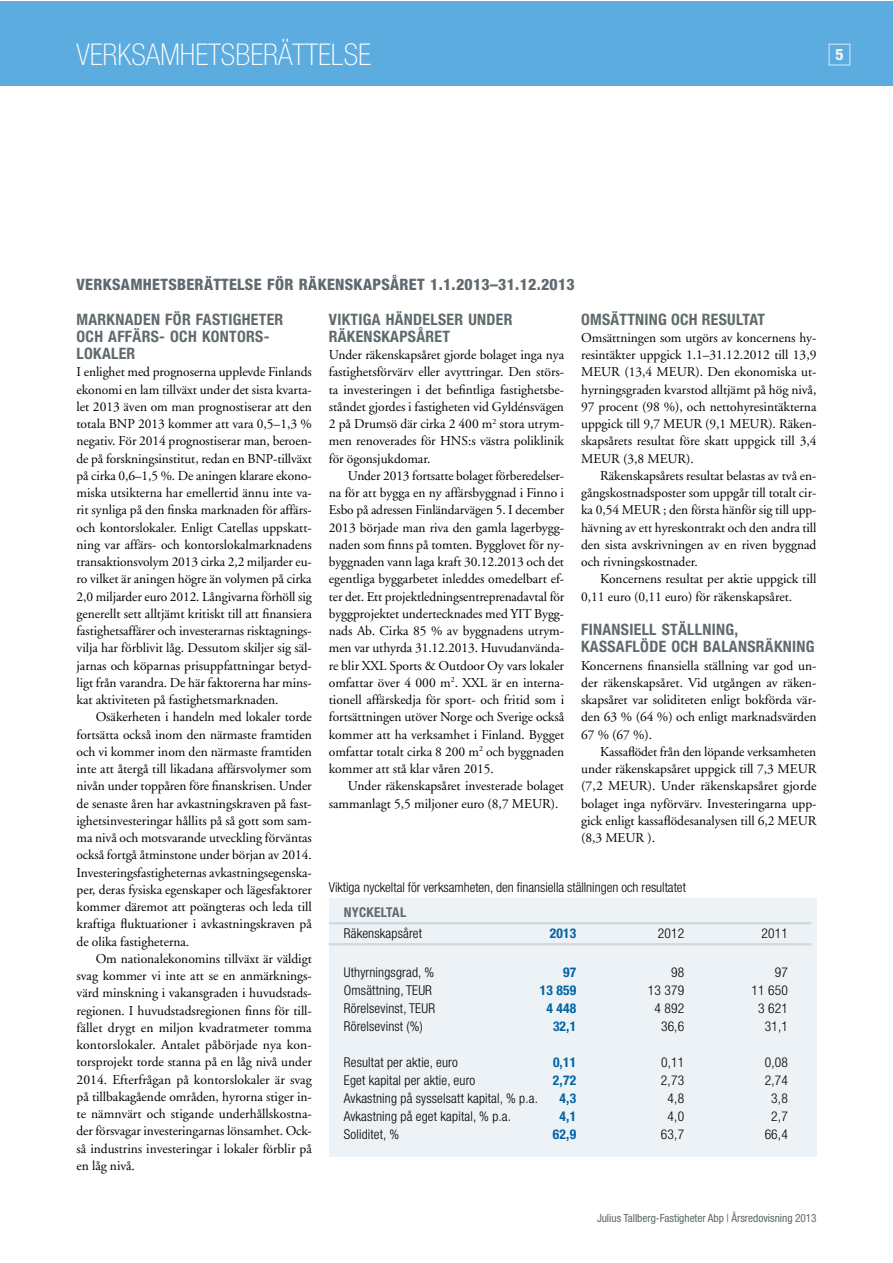
<style>
.page{position:relative;width:893px;height:1263px;background:#fff}
.page>*{position:absolute;margin:0;border:0;box-sizing:border-box;transform-origin:0 0}
.t1{font:100 condensed 30px "Helvetica Neue LT";color:#fff}
.t2{font:700 condensed 15.75px/17.2px "Helvetica Neue LT";letter-spacing:.02em;color:#5f696e}
.t3{font:800 condensed 15.75px "Helvetica Neue LT";letter-spacing:.02em;color:#5f696e}
.t4{font:800 condensed 15.75px "Helvetica Neue LT";color:#ecf2f6}
.t5{font:13.5px/17.2px "Adobe Garamond LT";color:#000;text-align:justify}
.t6{font:300 condensed 13.5px "Helvetica Neue LT";letter-spacing:.015em;color:#000}
.t7{font:700 condensed 13.5px "Helvetica Neue LT";letter-spacing:.015em;color:#0063a3}
.t8{font:700 condensed 13.5px "Helvetica Neue LT";letter-spacing:.02em;color:#5f696e}
.t9{font:condensed 11.25px "Helvetica Neue LT";color:#5f696e}
</style>
<div class="page">
<div style="left:0;top:1px;width:892px;height:84px;background:#5cace0"></div>
<div style="left:829px;top:44px;width:21px;height:21px;border:1px solid #ecf2f6"></div>
<div style="left:329px;top:898px;width:487px;height:258px;background:#ecf2f6"></div>
<hr style="left:329px;top:922px;width:482px;height:2px;background:#d3d7da">
<hr style="left:329px;top:943px;width:482px;height:2px;background:#d3d7da">
<h1 class="t1" style="left:77px;top:38px;width:296px">VERKSAMHETSBERÄTTELSE</h1>
<p class="t4" style="left:835px;top:45px;width:10px">5</p>
<p class="t3" style="left:77px;top:275px;width:500px">VERKSAMHETSBERÄTTELSE FÖR RÄKENSKAPSÅRET 1.1.2013–31.12.2013</p>
<p class="t2" style="left:77px;top:310px;width:208px">MARKNADEN FÖR FASTIGHETER<br>OCH AFFÄRS- OCH KONTORS-<br>LOKALER</p>
<p class="t5" style="left:77px;top:363px;width:237px">I enlighet med prognoserna upplevde Finlands ekonomi en lam tillväxt under det sista kvarta&shy;let 2013 även om man prognostiserar att den totala BNP 2013 kommer att vara 0,5–1,3 % negativ. För 2014 prognostiserar man, beroen&shy;de på forskningsinstitut, redan en BNP-tillväxt på cirka 0,6–1,5 %. De aningen klarare ekono&shy;miska utsikterna har emellertid ännu inte va&shy;rit synliga på den finska marknaden för affärs&shy;och kontorslokaler. Enligt Catellas uppskatt&shy;ning var affärs- och kontorslokalmarknadens transaktionsvolym 2013 cirka 2,2 miljarder eu&shy;ro vilket är aningen högre än volymen på cirka 2,0 miljarder euro 2012. Långivarna förhöll sig generellt sett alltjämt kritiskt till att finansiera fastighetsaffärer och investerarnas risktagnings&shy;vilja har förblivit låg. Dessutom skiljer sig säl&shy;jarnas och köparnas prisuppfattningar betyd&shy;ligt från varandra. De här faktorerna har mins&shy;kat aktiviteten på fastighetsmarknaden.</p>
<p class="t5" style="left:77px;top:708px;width:237px;text-indent:19px">Osäkerheten i handeln med lokaler torde fortsätta också inom den närmaste framtiden och vi kommer inom den närmaste framtiden inte att återgå till likadana affärsvolymer som nivån under toppåren före finanskrisen. Under de senaste åren har avkastningskraven på fast&shy;ighetsinvesteringar hållits på så gott som sam&shy;ma nivå och motsvarande utveckling förväntas också fortgå åtminstone under början av 2014.<br>Investeringsfastigheternas avkastningsegenska&shy;per, deras fysiska egenskaper och lägesfaktorer kommer däremot att poängteras och leda till kraftiga fluktuationer i avkastningskraven på de olika fastigheterna.</p>
<p class="t5" style="left:77px;top:950px;width:237px;text-indent:19px">Om nationalekonomins tillväxt är väldigt svag kommer vi inte att se en anmärknings&shy;värd minskning i vakansgraden i huvudstads&shy;regionen. I huvudstadsregionen finns för till&shy;fället drygt en miljon kvadratmeter tomma kontorslokaler. Antalet påbörjade nya kon&shy;torsprojekt torde stanna på en låg nivå under 2014. Efterfrågan på kontorslokaler är svag på tillbakagående områden, hyrorna stiger in&shy;te nämnvärt och stigande underhållskostna&shy;der försvagar investeringarnas lönsamhet. Ock&shy;så industrins investeringar i lokaler förblir på en låg nivå.</p>
<p class="t2" style="left:329px;top:310px;width:185px">VIKTIGA HÄNDELSER UNDER<br>RÄKENSKAPSÅRET</p>
<p class="t5" style="left:329px;top:346px;width:237px">Under räkenskapsåret gjorde bolaget inga nya fastighetsförvärv eller avyttringar. Den störs&shy;ta investeringen i det befintliga fastighetsbe&shy;ståndet gjordes i fastigheten vid Gyldénsvägen 2 på Drumsö där cirka 2 400 m<sup>2</sup> stora utrym&shy;men renoverades för HNS:s västra poliklinik för ögonsjukdomar.</p>
<p class="t5" style="left:329px;top:467px;width:237px;text-indent:19px">Under 2013 fortsatte bolaget förberedelser&shy;na för att bygga en ny affärsbyggnad i Finno i Esbo på adressen Finländarvägen 5. I december 2013 började man riva den gamla lagerbygg&shy;naden som finns på tomten. Bygglovet för ny&shy;byggnaden vann laga kraft 30.12.2013 och det egentliga byggarbetet inleddes omedelbart ef&shy;ter det. Ett projektledningsentreprenadavtal för byggprojektet undertecknades med YIT Bygg&shy;nads Ab. Cirka 85 % av byggnadens utrym&shy;men var uthyrda 31.12.2013. Huvudanvända&shy;re blir XXL Sports &amp; Outdoor Oy vars lokaler omfattar över 4 000 m<sup>2</sup>. XXL är en interna&shy;tionell affärskedja för sport- och fritid som i fortsättningen utöver Norge och Sverige också kommer att ha verksamhet i Finland. Bygget omfattar totalt cirka 8 200 m<sup>2</sup> och byggnaden kommer att stå klar våren 2015.</p>
<p class="t5" style="left:329px;top:777px;width:237px;text-indent:19px">Under räkenskapsåret investerade bolaget sammanlagt 5,5 miljoner euro (8,7 MEUR).</p>
<p class="t2" style="left:581px;top:310px;width:185px">OMSÄTTNING OCH RESULTAT</p>
<p class="t5" style="left:581px;top:329px;width:237px">Omsättningen som utgörs av koncernens hy&shy;resintäkter uppgick 1.1–31.12.2012 till 13,9<br>MEUR (13,4 MEUR). Den ekonomiska ut&shy;hyrningsgraden kvarstod alltjämt på hög nivå, 97 procent (98 %), och nettohyresintäkterna uppgick till 9,7 MEUR (9,1 MEUR). Räken&shy;skapsårets resultat före skatt uppgick till 3,4<br>MEUR (3,8 MEUR).</p>
<p class="t5" style="left:581px;top:467px;width:237px;text-indent:19px">Räkenskapsårets resultat belastas av två en&shy;gångskostnadsposter som uppgår till totalt cir&shy;ka 0,54 MEUR ; den första hänför sig till upp&shy;hävning av ett hyreskontrakt och den andra till den sista avskrivningen av en riven byggnad och rivningskostnader.</p>
<p class="t5" style="left:581px;top:570px;width:237px;text-indent:19px">Koncernens resultat per aktie uppgick till<br>0,11 euro (0,11 euro) för räkenskapsåret.</p>
<p class="t2" style="left:581px;top:621px;width:235px">FINANSIELL STÄLLNING,<br>KASSAFLÖDE OCH BALANSRÄKNING</p>
<p class="t5" style="left:581px;top:657px;width:237px">Koncernens finansiella ställning var god un&shy;der räkenskapsåret. Vid utgången av räken&shy;skapsåret var soliditeten enligt bokförda vär&shy;den 63 % (64 %) och enligt marknadsvärden 67 % (67 %).</p>
<p class="t5" style="left:581px;top:743px;width:237px;text-indent:19px">Kassaflödet från den löpande verksamheten under räkenskapsåret uppgick till 7,3 MEUR (7,2 MEUR). Under räkenskapsåret gjorde bolaget inga nyförvärv. Investeringarna upp&shy;gick enligt kassaflödesanalysen till 6,2 MEUR (8,3 MEUR ).</p>
<p class="t6" style="left:329px;top:879px;width:359px">Viktiga nyckeltal för verksamheten, den finansiella ställningen och resultatet</p>
<p class="t8" style="left:344px;top:904px;width:64px">NYCKELTAL</p>
<p class="t6" style="left:344px;top:925px;width:80px">Räkenskapsåret</p>
<p class="t7" style="left:550px;top:925px;width:28px">2013</p>
<p class="t6" style="left:658px;top:925px;width:28px">2012</p>
<p class="t6" style="left:761px;top:925px;width:28px">2011</p>
<p class="t6" style="left:344px;top:964px;width:92px">Uthyrningsgrad, %</p>
<p class="t7" style="left:563px;top:964px;width:15px">97</p>
<p class="t6" style="left:671px;top:964px;width:15px">98</p>
<p class="t6" style="left:775px;top:964px;width:15px">97</p>
<p class="t6" style="left:344px;top:982px;width:90px">Omsättning, TEUR</p>
<p class="t7" style="left:540px;top:982px;width:38px">13 859</p>
<p class="t6" style="left:648px;top:982px;width:38px">13 379</p>
<p class="t6" style="left:751px;top:982px;width:38px">11 650</p>
<p class="t6" style="left:344px;top:1000px;width:93px">Rörelsevinst, TEUR</p>
<p class="t7" style="left:546px;top:1000px;width:31px">4 448</p>
<p class="t6" style="left:654px;top:1000px;width:31px">4 892</p>
<p class="t6" style="left:758px;top:1000px;width:31px">3 621</p>
<p class="t6" style="left:344px;top:1018px;width:80px">Rörelsevinst (%)</p>
<p class="t7" style="left:553px;top:1018px;width:25px">32,1</p>
<p class="t6" style="left:661px;top:1018px;width:25px">36,6</p>
<p class="t6" style="left:765px;top:1018px;width:25px">31,1</p>
<p class="t6" style="left:344px;top:1054px;width:116px">Resultat per aktie, euro</p>
<p class="t7" style="left:553px;top:1054px;width:25px">0,11</p>
<p class="t6" style="left:661px;top:1054px;width:25px">0,11</p>
<p class="t6" style="left:765px;top:1054px;width:25px">0,08</p>
<p class="t6" style="left:344px;top:1072px;width:133px">Eget kapital per aktie, euro</p>
<p class="t7" style="left:553px;top:1072px;width:25px">2,72</p>
<p class="t6" style="left:661px;top:1072px;width:25px">2,73</p>
<p class="t6" style="left:765px;top:1072px;width:25px">2,74</p>
<p class="t6" style="left:344px;top:1090px;width:196px">Avkastning på sysselsatt kapital, % p.a.</p>
<p class="t7" style="left:560px;top:1090px;width:18px">4,3</p>
<p class="t6" style="left:668px;top:1090px;width:18px">4,8</p>
<p class="t6" style="left:771px;top:1090px;width:18px">3,8</p>
<p class="t6" style="left:344px;top:1108px;width:169px">Avkastning på eget kapital, % p.a.</p>
<p class="t7" style="left:560px;top:1108px;width:18px">4,1</p>
<p class="t6" style="left:668px;top:1108px;width:18px">4,0</p>
<p class="t6" style="left:771px;top:1108px;width:18px">2,7</p>
<p class="t6" style="left:344px;top:1126px;width:57px">Soliditet, %</p>
<p class="t7" style="left:553px;top:1126px;width:25px">62,9</p>
<p class="t6" style="left:661px;top:1126px;width:25px">63,7</p>
<p class="t6" style="left:765px;top:1126px;width:25px">66,4</p>
<p class="t9" style="left:597px;top:1211px;width:221px">Julius Tallberg-Fastigheter Abp | Årsredovisning 2013</p>
</div>
